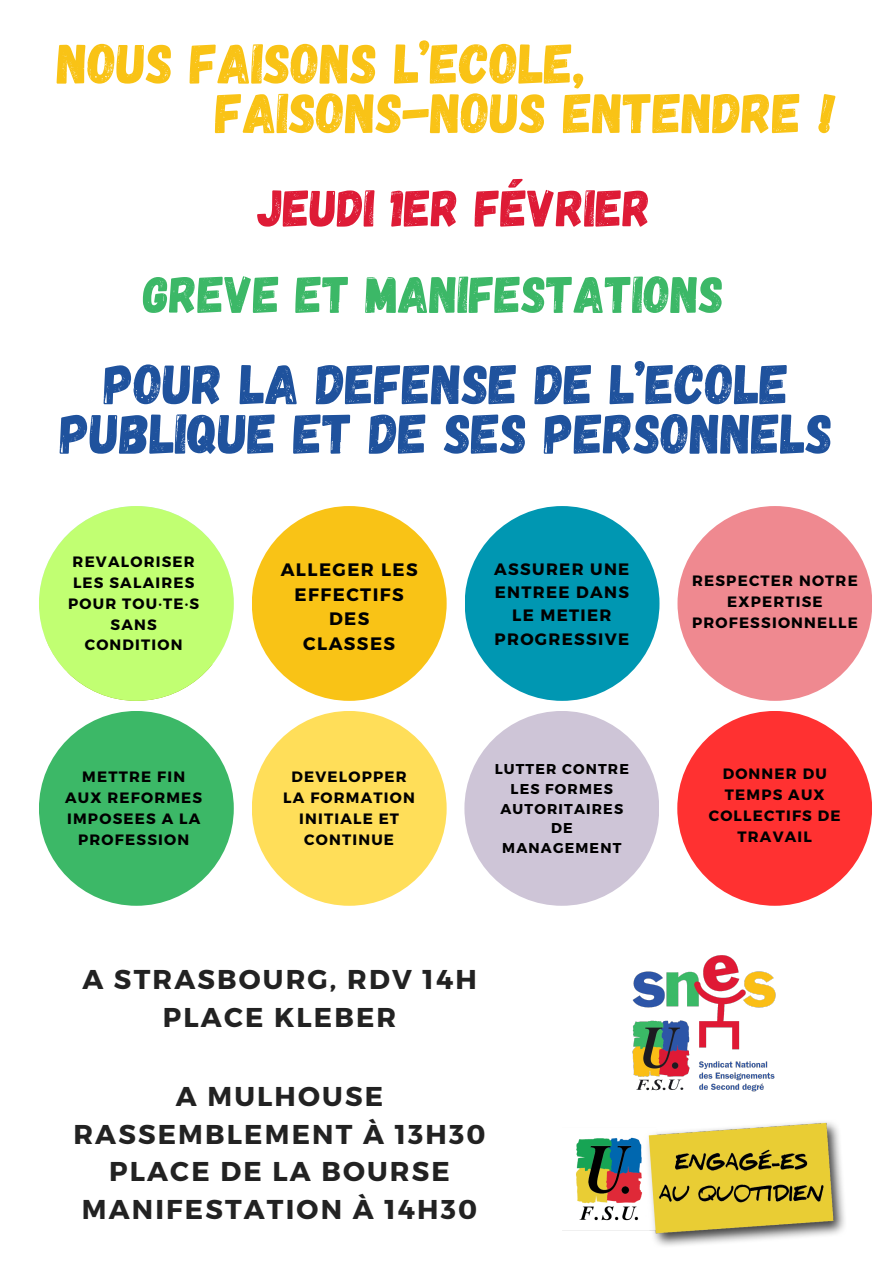
<style>
.page{position:relative;width:893px;height:1263px;background:#fff}
.page>*{position:absolute;margin:0;border:0;box-sizing:border-box;transform-origin:0 0}
.t1{font:56.25px/49.5px "Gagalin";color:#1f529d;text-align:center}
.t2{font:56.25px "Gagalin";color:#f9c316}
.t3{font:51.97px "Gagalin";color:#3cb867}
.t4{font:51.97px "Gagalin";color:#de1b36}
.t5{font:700 27.22px/37.7px "Montserrat";letter-spacing:.08em;color:#222;text-align:center}
.t6{font:700 18px/24.8px "Montserrat";letter-spacing:.08em;color:#000;text-align:center}
.t7{font:700 16.5px/23.1px "Montserrat";letter-spacing:.08em;color:#000;text-align:center}
.t8{font:700 15px/20.9px "Montserrat";letter-spacing:.08em;color:#000;text-align:center}
.t9{font:700 14.25px/19.6px "Montserrat";letter-spacing:.08em;color:#000;text-align:center}
</style>
<div class="page">
<div style="left:252px;top:506px;width:195px;height:195px;background:#f9c316;border-radius:50%"></div>
<div style="left:465px;top:506px;width:194px;height:195px;background:#0097b2;border-radius:50%"></div>
<div style="left:39px;top:506px;width:195px;height:195px;background:#c1ff72;border-radius:50%"></div>
<div style="left:677px;top:506px;width:195px;height:195px;background:#ef8990;border-radius:50%"></div>
<div style="left:39px;top:711px;width:195px;height:195px;background:#3cb867;border-radius:50%"></div>
<div style="left:252px;top:711px;width:195px;height:195px;background:#ffde59;border-radius:50%"></div>
<div style="left:464px;top:711px;width:195px;height:195px;background:#cec5d7;border-radius:50%"></div>
<div style="left:677px;top:711px;width:195px;height:195px;background:#ff3131;border-radius:50%"></div>
<img style="left:563px;top:1122px;width:282px;height:124px">
<img style="left:632px;top:955px;width:144px;height:137px">
<p class="t2" style="left:57px;top:27px;width:530px">NOUS FAISONS L’ECOLE,</p>
<p class="t2" style="left:215px;top:77px;width:622px">FAISONS-NOUS ENTENDRE !</p>
<p class="t4" style="left:258px;top:174px;width:395px">JEUDI 1ER FÉVRIER</p>
<p class="t3" style="left:143px;top:261px;width:582px">GREVE ET MANIFESTATIONS</p>
<p class="t1" style="left:60px;top:357px;width:774px">POUR LA DEFENSE DE L’ECOLE<br>PUBLIQUE ET DE SES PERSONNELS</p>
<p class="t8" style="left:68px;top:551px;width:133px">REVALORISER<br>LES SALAIRES<br>POUR TOU·TE·S<br>SANS<br>CONDITION</p>
<p class="t6" style="left:281px;top:556px;width:139px">ALLEGER LES<br>EFFECTIFS<br>DES<br>CLASSES</p>
<p class="t7" style="left:494px;top:557px;width:137px">ASSURER UNE<br>ENTREE DANS<br>LE METIER<br>PROGRESSIVE</p>
<p class="t8" style="left:692px;top:570px;width:167px">RESPECTER NOTRE<br>EXPERTISE<br>PROFESSIONNELLE</p>
<p class="t8" style="left:65px;top:766px;width:138px">METTRE FIN<br>AUX REFORMES<br>IMPOSEES A LA<br>PROFESSION</p>
<p class="t8" style="left:283px;top:766px;width:133px">DEVELOPPER<br>LA FORMATION<br>INITIALE ET<br>CONTINUE</p>
<p class="t9" style="left:495px;top:759px;width:136px">LUTTER CONTRE<br>LES FORMES<br>AUTORITAIRES<br>DE<br>MANAGEMENT</p>
<p class="t8" style="left:709px;top:762px;width:133px">DONNER DU<br>TEMPS AUX<br>COLLECTIFS DE<br>TRAVAIL</p>
<p class="t5" style="left:82px;top:959px;width:396px">A STRASBOURG, RDV 14H</p>
<p class="t5" style="left:163px;top:997px;width:235px">PLACE KLEBER</p>
<p class="t5" style="left:176px;top:1076px;width:209px">A MULHOUSE</p>
<p class="t5" style="left:73px;top:1114px;width:414px">RASSEMBLEMENT À 13H30<br>PLACE DE LA BOURSE</p>
<p class="t5" style="left:82px;top:1189px;width:397px">MANIFESTATION À 14H30</p>
</div>
